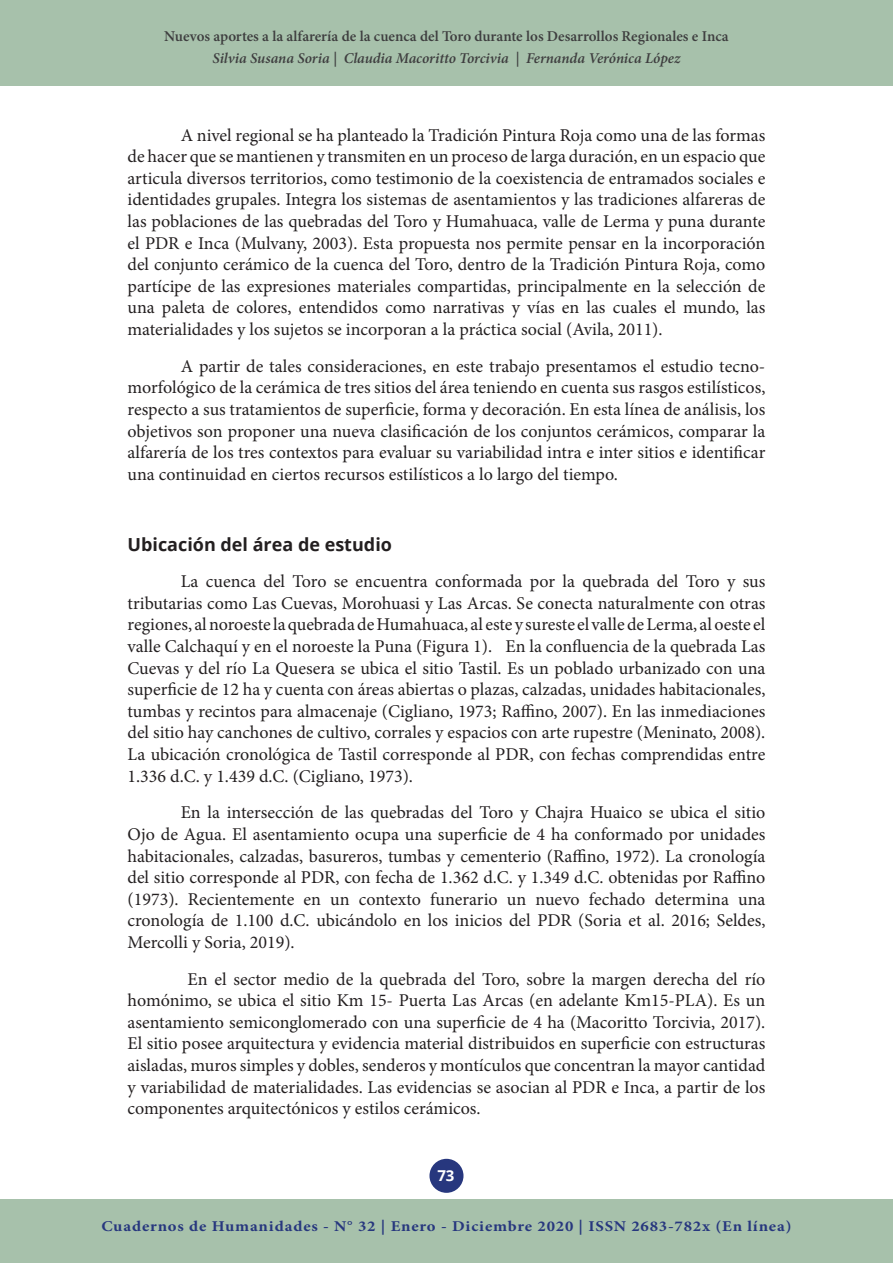
<style>
.page{position:relative;width:893px;height:1263px;background:#fff}
.page>*{position:absolute;margin:0;border:0;box-sizing:border-box;transform-origin:0 0}
.t1{font:18px/21.6px "Minion Pro";color:#231f20;text-align:justify}
.t2{font:700 18px "Open Sans";color:#231f20}
.t3{font:600 15px "Minion Pro";color:#3e3e3f}
.t4{font:700 15px "Minion Pro";letter-spacing:.05em;color:#27377e;scale:1.11 1}
.t5{font:italic 600 15px "Minion Pro";letter-spacing:-.005em;color:#3e3e3f}
.t6{font:700 15px "Open Sans";color:#fff}
</style>
<div class="page">
<div style="left:429px;top:1159px;width:34px;height:34px;background:#27377e;border-radius:50%"></div>
<div style="left:0;top:0;width:893px;height:85px;background:#a7c1ab"></div>
<div style="left:0;top:1199px;width:893px;height:64px;background:#a7c1ab"></div>
<p class="t3" style="left:164px;top:26px;width:566px">Nuevos aportes a la alfarería de la cuenca del Toro durante los Desarrollos Regionales e Inca</p>
<p class="t5" style="left:213px;top:48px;width:469px">Silvia Susana Soria | Claudia Macoritto Torcivia | Fernanda Verónica López</p>
<p class="t1" style="left:128px;top:124px;width:639px;text-indent:53px">A nivel regional se ha planteado la Tradición Pintura Roja como una de las formas de hacer que se mantienen y transmiten en un proceso de larga duración, en un espacio que articula diversos territorios, como testimonio de la coexistencia de entramados sociales e identidades grupales. Integra los sistemas de asentamientos y las tradiciones alfareras de las poblaciones de las quebradas del Toro y Humahuaca, valle de Lerma y puna durante el PDR e Inca (Mulvany, 2003). Esta propuesta nos permite pensar en la incorporación del conjunto cerámico de la cuenca del Toro, dentro de la Tradición Pintura Roja, como partícipe de las expresiones materiales compartidas, principalmente en la selección de una paleta de colores, entendidos como narrativas y vías en las cuales el mundo, las materialidades y los sujetos se incorporan a la práctica social (Avila, 2011).</p>
<p class="t1" style="left:128px;top:355px;width:639px;text-indent:53px">A partir de tales consideraciones, en este trabajo presentamos el estudio tecno&shy;morfológico de la cerámica de tres sitios del área teniendo en cuenta sus rasgos estilísticos, respecto a sus tratamientos de superficie, forma y decoración. En esta línea de análisis, los objetivos son proponer una nueva clasificación de los conjuntos cerámicos, comparar la alfarería de los tres contextos para evaluar su variabilidad intra e inter sitios e identificar una continuidad en ciertos recursos estilísticos a lo largo del tiempo.</p>
<p class="t2" style="left:128px;top:531px;width:266px">Ubicación del área de estudio</p>
<p class="t1" style="left:128px;top:571px;width:639px;text-indent:53px">La cuenca del Toro se encuentra conformada por la quebrada del Toro y sus tributarias como Las Cuevas, Morohuasi y Las Arcas. Se conecta naturalmente con otras regiones, al noroeste la quebrada de Humahuaca, al este y sureste el valle de Lerma, al oeste el valle Calchaquí y en el noroeste la Puna (Figura 1). En la confluencia de la quebrada Las Cuevas y del río La Quesera se ubica el sitio Tastil. Es un poblado urbanizado con una superficie de 12 ha y cuenta con áreas abiertas o plazas, calzadas, unidades habitacionales, tumbas y recintos para almacenaje (Cigliano, 1973; Raffino, 2007). En las inmediaciones del sitio hay canchones de cultivo, corrales y espacios con arte rupestre (Meninato, 2008).<br>La ubicación cronológica de Tastil corresponde al PDR, con fechas comprendidas entre 1.336 d.C. y 1.439 d.C. (Cigliano, 1973).</p>
<p class="t1" style="left:128px;top:802px;width:639px;text-indent:53px">En la intersección de las quebradas del Toro y Chajra Huaico se ubica el sitio Ojo de Agua. El asentamiento ocupa una superficie de 4 ha conformado por unidades habitacionales, calzadas, basureros, tumbas y cementerio (Raffino, 1972). La cronología del sitio corresponde al PDR, con fecha de 1.362 d.C. y 1.349 d.C. obtenidas por Raffino (1973). Recientemente en un contexto funerario un nuevo fechado determina una cronología de 1.100 d.C. ubicándolo en los inicios del PDR (Soria et al. 2016; Seldes, Mercolli y Soria, 2019).</p>
<p class="t1" style="left:128px;top:968px;width:639px;text-indent:60px">En el sector medio de la quebrada del Toro, sobre la margen derecha del río homónimo, se ubica el sitio Km 15- Puerta Las Arcas (en adelante Km15-PLA). Es un asentamiento semiconglomerado con una superficie de 4 ha (Macoritto Torcivia, 2017).<br>El sitio posee arquitectura y evidencia material distribuidos en superficie con estructuras aisladas, muros simples y dobles, senderos y montículos que concentran la mayor cantidad y variabilidad de materialidades. Las evidencias se asocian al PDR e Inca, a partir de los componentes arquitectónicos y estilos cerámicos.</p>
<p class="t6" style="left:437px;top:1165px;width:19px">73</p>
<p class="t4" style="left:101px;top:1216px;width:623px">Cuadernos de Humanidades - N° 32 | Enero - Diciembre 2020 | ISSN 2683-782x (En línea)</p>
</div>
